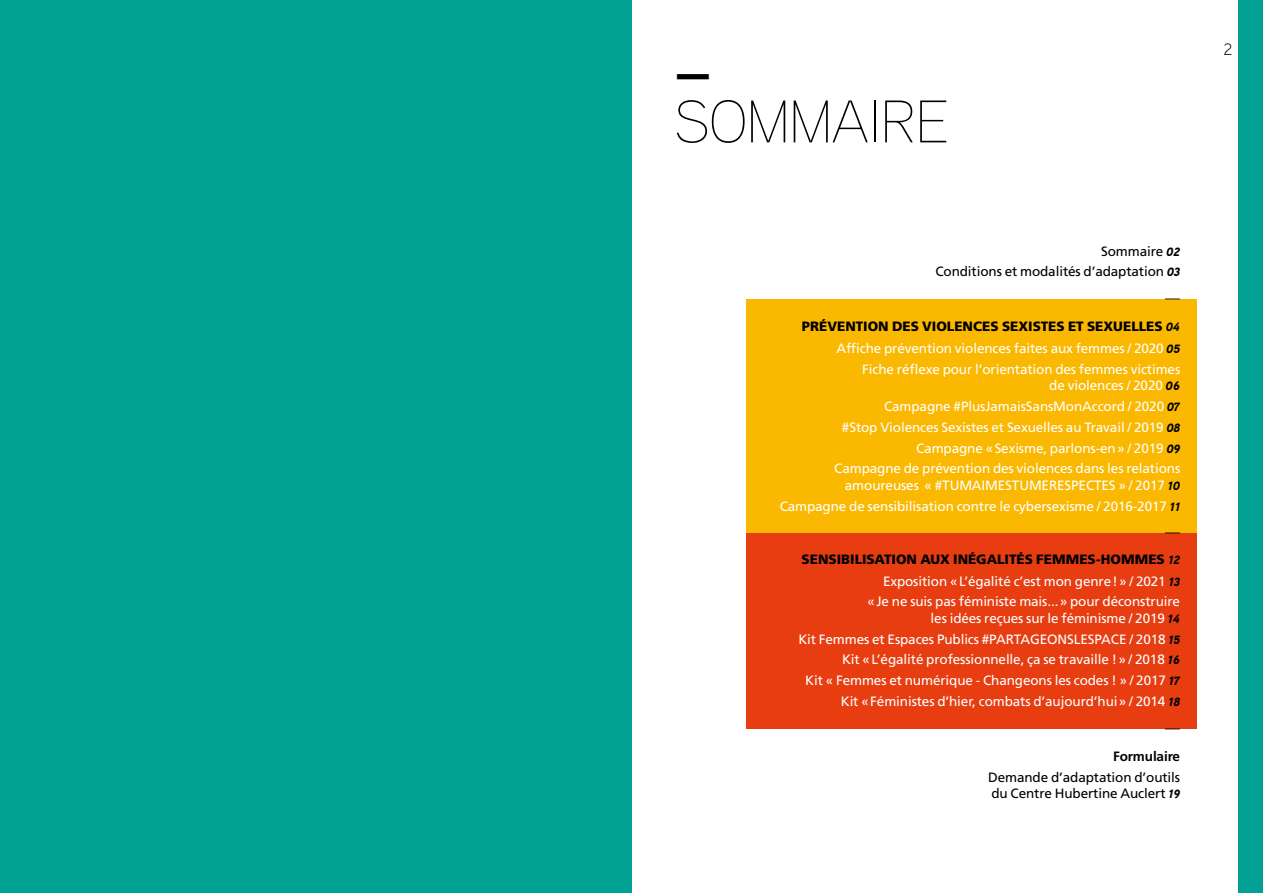
<style>
.page{position:relative;width:1263px;height:893px;background:#fff}
.page>*{position:absolute;margin:0;border:0;box-sizing:border-box;transform-origin:0 0}
.t1{font:100 60px "Aaux Pro OT";letter-spacing:-.01em;color:#000}
.t2{font:900 49.5px "Aaux Pro OT";color:#000}
.t3{font:300 16.5px "Aaux Pro OT";color:#000}
.t4{font:300 15px "Frutiger LT Std";color:#000}
.t5{font:13.5px/20.7px "Frutiger LT Std";letter-spacing:-.01em;color:#fff;text-align:right}
.t6{font:13.5px/20.7px "Frutiger LT Std";letter-spacing:-.01em;color:#000;text-align:right}
.t7{font:700 13.5px "Frutiger LT Std";letter-spacing:-.01em;color:#000}
.s1{font-family:"Aaux Pro OT";font-weight:900;font-style:italic;font-size:12px}
.s2{font-weight:900;color:#000}
.s3{font-family:"Aaux Pro OT";font-weight:900;font-style:italic;font-size:12px;color:#000}
</style>
<div class="page">
<div style="left:0;top:0;width:631px;height:893px;background:#00a193"></div>
<div style="left:1239px;top:0;width:24px;height:893px;background:#00a193"></div>
<div style="left:746px;top:300px;width:451px;height:234px;background:#fbb800"></div>
<div style="left:746px;top:534px;width:451px;height:195px;background:#e73d11"></div>
<h2 class="t2" style="left:674px;top:41px;width:39px">—</h2>
<h1 class="t1" style="left:674px;top:84px;width:277px">SOMMAIRE</h1>
<p class="t6" style="left:935px;top:241px;width:246px">Sommaire <span class="s1">02<br></span>Conditions et modalités d’adaptation <span class="s1">03</span></p>
<p class="t4" style="left:1165px;top:290px;width:16px">—</p>
<p class="t5" style="left:802px;top:316px;width:380px;line-height:21.1px"><span class="s2">PRÉVENTION DES VIOLENCES SEXISTES ET SEXUELLES</span> <span class="s3">04<br></span>Affiche prévention violences faites aux femmes / 2020 <span class="s3">05<br></span>Fiche réflexe pour l’orientation des femmes victimes</p>
<p class="t5" style="left:834px;top:375px;width:347px">de violences / 2020 <span class="s3">06<br></span>Campagne #PlusJamaisSansMonAccord / 2020 <span class="s3">07<br></span>#Stop Violences Sexistes et Sexuelles au Travail / 2019 <span class="s3">08<br></span>Campagne «Sexisme, parlons-en» / 2019 <span class="s3">09<br></span>Campagne de prévention des violences dans les relations</p>
<p class="t5" style="left:780px;top:475px;width:402px">amoureuses « #TUMAIMESTUMERESPECTES » / 2017 <span class="s3">10<br></span>Campagne de sensibilisation contre le cybersexisme / 2016-2017 <span class="s3">11</span></p>
<p class="t4" style="left:1165px;top:524px;width:16px">—</p>
<p class="t5" style="left:801px;top:549px;width:380px;line-height:21.1px"><span class="s2">SENSIBILISATION AUX INÉGALITÉS FEMMES-HOMMES</span> <span class="s3">12<br></span>Exposition «L’égalité c’est mon genre!» / 2021 <span class="s3">13<br></span>«Je ne suis pas féministe mais...» pour déconstruire</p>
<p class="t5" style="left:798px;top:608px;width:383px">les idées reçues sur le féminisme / 2019 <span class="s3">14<br></span>Kit Femmes et Espaces Publics #PARTAGEONSLESPACE / 2018 <span class="s3">15<br></span>Kit «L’égalité professionnelle, ça se travaille !» / 2018 <span class="s3">16<br></span>Kit « Femmes et numérique - Changeons les codes ! » / 2017 <span class="s3">17<br></span>Kit «Féministes d’hier, combats d’aujourd’hui» / 2014 <span class="s3">18</span></p>
<p class="t4" style="left:1165px;top:719px;width:16px">—</p>
<p class="t7" style="left:1113px;top:748px;width:69px">Formulaire</p>
<p class="t6" style="left:988px;top:769px;width:194px;line-height:16.5px;text-align:left">Demande d’adaptation d’outils du Centre Hubertine Auclert <span class="s1">19</span></p>
<p class="t3" style="left:1224px;top:39px;width:11px">2</p>
</div>
